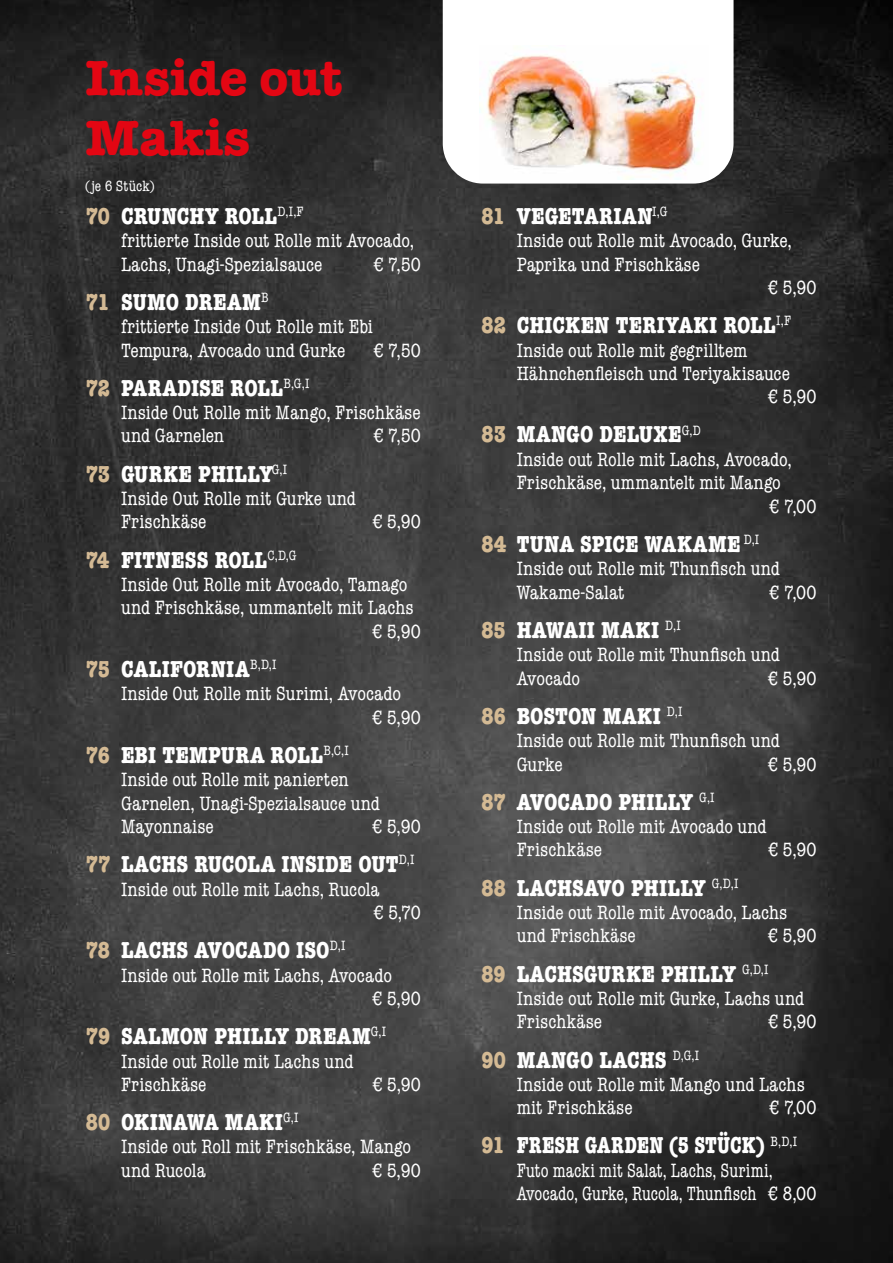
<style>
.page{position:relative;width:893px;height:1263px;background:#fff}
.page>*{position:absolute;margin:0;border:0;box-sizing:border-box;transform-origin:0 0}
.t1{font:700 49.8px/59.8px "American Typewriter LT";letter-spacing:.005em;color:#e30613}
.t2{font:700 condensed 23.4px "American Typewriter LT";letter-spacing:.005em;color:#fff}
.t3{font:700 condensed 23.4px "American Typewriter LT";letter-spacing:.005em;color:#fff;scale:.92 1}
.t4{font:condensed 19.5px/23.4px "American Typewriter LT";letter-spacing:-.005em;color:#fff}
.t5{font:condensed 19.5px/23.4px "American Typewriter LT";letter-spacing:-.005em;color:#fff;scale:.91 1}
.t6{font:condensed 15px "American Typewriter LT";letter-spacing:.005em;color:#fff}
.s1{color:#d4ba94}
</style>
<div class="page">
<img style="left:0;top:0;width:893px;height:1263px">
<svg style="left:443px;top:0;width:290px;height:184px"></svg>
<img style="left:480px;top:46px;width:229px;height:134px">
<h1 class="t1" style="left:86px;top:48px;width:258px">Inside out<br>Makis</h1>
<p class="t6" style="left:85px;top:178px;width:71px">(je 6 Stück)</p>
<p class="t2" style="left:86px;top:202px;width:219px"><span class="s1">70</span> CRUNCHY ROLL<sup>D,I,F</sup></p>
<p class="t4" style="left:121px;top:229px;width:295px">frittierte Inside out Rolle mit Avocado,<br>Lachs, Unagi-Spezialsauce</p>
<p class="t4" style="left:373px;top:253px;width:49px">€ 7,50</p>
<p class="t2" style="left:86px;top:288px;width:184px"><span class="s1">71</span> SUMO DREAM<sup>B</sup></p>
<p class="t4" style="left:121px;top:315px;width:254px">frittierte Inside Out Rolle mit Ebi<br>Tempura, Avocado und Gurke</p>
<p class="t4" style="left:373px;top:339px;width:49px">€ 7,50</p>
<p class="t2" style="left:86px;top:374px;width:225px"><span class="s1">72</span> PARADISE ROLL<sup>B,G,I</sup></p>
<p class="t4" style="left:121px;top:401px;width:301px">Inside Out Rolle mit Mango, Frischkäse und Garnelen</p>
<p class="t4" style="left:373px;top:425px;width:49px">€ 7,50</p>
<p class="t2" style="left:86px;top:460px;width:203px"><span class="s1">73</span> GURKE PHILLY<sup>G,I</sup></p>
<p class="t4" style="left:121px;top:487px;width:236px">Inside Out Rolle mit Gurke und<br>Frischkäse</p>
<p class="t4" style="left:372px;top:510px;width:50px">€ 5,90</p>
<p class="t2" style="left:86px;top:546px;width:212px"><span class="s1">74</span> FITNESS ROLL<sup>C,D,G</sup></p>
<p class="t4" style="left:121px;top:573px;width:288px">Inside Out Rolle mit Avocado, Tamago</p>
<p class="t4" style="left:121px;top:596px;width:294px">und Frischkäse, ummantelt mit Lachs</p>
<p class="t4" style="left:372px;top:620px;width:50px">€ 5,90</p>
<p class="t2" style="left:86px;top:655px;width:192px"><span class="s1">75</span> CALIFORNIA<sup>B,D,I</sup></p>
<p class="t4" style="left:372px;top:682px;width:50px;text-indent:-251px">Inside Out Rolle mit Surimi, Avocado<br>€ 5,90</p>
<p class="t2" style="left:86px;top:741px;width:264px"><span class="s1">76</span> EBI TEMPURA ROLL<sup>B,C,I</sup></p>
<p class="t4" style="left:121px;top:768px;width:261px">Inside out Rolle mit panierten<br>Garnelen, Unagi-Spezialsauce und<br>Mayonnaise</p>
<p class="t4" style="left:372px;top:815px;width:50px">€ 5,90</p>
<p class="t2" style="left:86px;top:850px;width:330px"><span class="s1">77</span> LACHS RUCOLA INSIDE OUT<sup>D,I</sup></p>
<p class="t4" style="left:374px;top:878px;width:49px;text-indent:-253px">Inside out Rolle mit Lachs, Rucola<br>€ 5,70</p>
<p class="t2" style="left:86px;top:936px;width:261px"><span class="s1">78</span> LACHS AVOCADO ISO<sup>D,I</sup></p>
<p class="t4" style="left:372px;top:964px;width:50px;text-indent:-251px">Inside out Rolle mit Lachs, Avocado<br>€ 5,90</p>
<p class="t2" style="left:86px;top:1022px;width:302px"><span class="s1">79</span> SALMON PHILLY DREAM<sup>G,I</sup></p>
<p class="t4" style="left:121px;top:1049px;width:234px">Inside out Rolle mit Lachs und<br>Frischkäse</p>
<p class="t4" style="left:372px;top:1073px;width:50px">€ 5,90</p>
<p class="t2" style="left:86px;top:1108px;width:214px"><span class="s1">80</span> OKINAWA MAKI<sup>G,I</sup></p>
<p class="t4" style="left:121px;top:1135px;width:292px">Inside out Roll mit Frischkäse, Mango und Rucola</p>
<p class="t4" style="left:372px;top:1159px;width:50px">€ 5,90</p>
<p class="t2" style="left:482px;top:202px;width:187px"><span class="s1">81</span> VEGETARIAN<sup>I,G</sup></p>
<p class="t4" style="left:517px;top:229px;width:277px">Inside out Rolle mit Avocado, Gurke,</p>
<p class="t4" style="left:517px;top:253px;width:185px">Paprika und Frischkäse</p>
<p class="t4" style="left:768px;top:276px;width:50px">€ 5,90</p>
<p class="t2" style="left:482px;top:311px;width:311px"><span class="s1">82</span> CHICKEN TERIYAKI ROLL<sup>I,F</sup></p>
<p class="t4" style="left:517px;top:339px;width:232px">Inside out Rolle mit gegrilltem</p>
<p class="t4" style="left:517px;top:362px;width:275px">Hähnchenfleisch und Teriyakisauce</p>
<p class="t4" style="left:768px;top:385px;width:50px">€ 5,90</p>
<p class="t2" style="left:482px;top:421px;width:221px"><span class="s1">83</span> MANGO DELUXE<sup>G,D</sup></p>
<p class="t4" style="left:517px;top:448px;width:276px">Inside out Rolle mit Lachs, Avocado,</p>
<p class="t4" style="left:517px;top:471px;width:266px">Frischkäse, ummantelt mit Mango</p>
<p class="t4" style="left:769px;top:495px;width:49px">€ 7,00</p>
<p class="t2" style="left:482px;top:530px;width:279px"><span class="s1">84</span> TUNA SPICE WAKAME <sup>D,I</sup></p>
<p class="t4" style="left:517px;top:557px;width:265px">Inside out Rolle mit Thunfisch und<br>Wakame-Salat</p>
<p class="t4" style="left:769px;top:581px;width:49px">€ 7,00</p>
<p class="t2" style="left:482px;top:616px;width:201px"><span class="s1">85</span> HAWAII MAKI <sup>D,I</sup></p>
<p class="t4" style="left:517px;top:643px;width:265px">Inside out Rolle mit Thunfisch und<br>Avocado</p>
<p class="t4" style="left:768px;top:667px;width:50px">€ 5,90</p>
<p class="t2" style="left:482px;top:702px;width:202px"><span class="s1">86</span> BOSTON MAKI <sup>D,I</sup></p>
<p class="t4" style="left:517px;top:729px;width:265px">Inside out Rolle mit Thunfisch und<br>Gurke</p>
<p class="t4" style="left:768px;top:753px;width:50px">€ 5,90</p>
<p class="t2" style="left:482px;top:788px;width:235px"><span class="s1">87</span> AVOCADO PHILLY <sup>G,I</sup></p>
<p class="t4" style="left:517px;top:815px;width:252px">Inside out Rolle mit Avocado und<br>Frischkäse</p>
<p class="t4" style="left:768px;top:838px;width:50px">€ 5,90</p>
<p class="t2" style="left:482px;top:874px;width:258px"><span class="s1">88</span> LACHSAVO PHILLY <sup>G,D,I</sup></p>
<p class="t4" style="left:517px;top:901px;width:272px">Inside out Rolle mit Avocado, Lachs und Frischkäse</p>
<p class="t4" style="left:768px;top:924px;width:50px">€ 5,90</p>
<p class="t2" style="left:482px;top:960px;width:289px"><span class="s1">89</span> LACHSGURKE PHILLY <sup>G,D,I</sup></p>
<p class="t4" style="left:517px;top:987px;width:289px">Inside out Rolle mit Gurke, Lachs und<br>Frischkäse</p>
<p class="t4" style="left:768px;top:1010px;width:50px">€ 5,90</p>
<p class="t2" style="left:482px;top:1046px;width:219px"><span class="s1">90</span> MANGO LACHS <sup>D,G,I</sup></p>
<p class="t4" style="left:517px;top:1073px;width:290px">Inside out Rolle mit Mango und Lachs mit Frischkäse</p>
<p class="t4" style="left:769px;top:1096px;width:49px">€ 7,00</p>
<p class="t3" style="left:482px;top:1132px;width:344px"><span class="s1">91</span> FRESH GARDEN (5 STÜCK) <sup>B,D,I</sup></p>
<p class="t5" style="left:517px;top:1159px;width:331px">Futo macki mit Salat, Lachs, Surimi,<br>Avocado, Gurke, Rucola, Thunfisch € 8,00</p>
</div>
